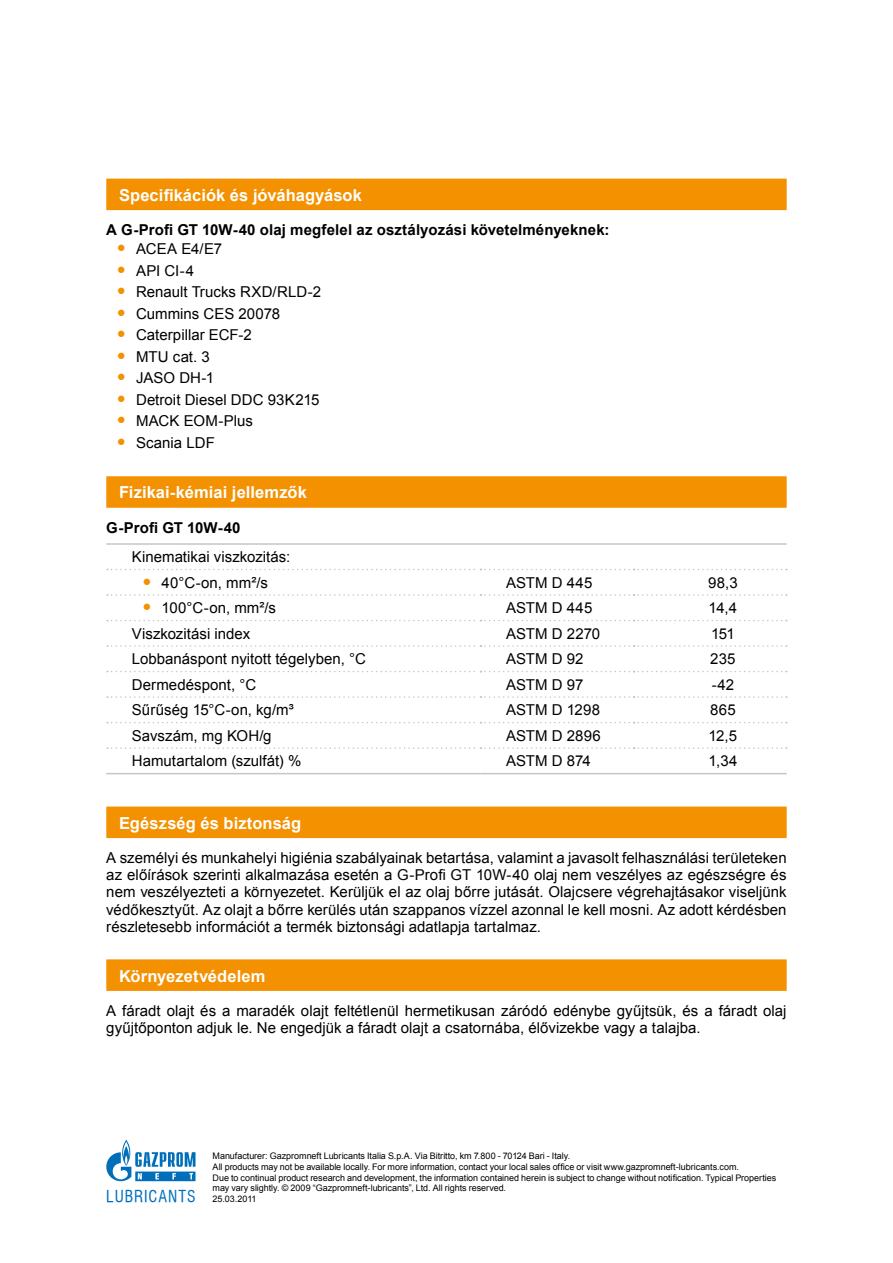
<style>
.page{position:relative;width:893px;height:1263px;background:#fff}
.page>*{position:absolute;margin:0;border:0;box-sizing:border-box;transform-origin:0 0}
.t1{font:700 16.5px "Arial";letter-spacing:.005em;color:#fff}
.t2{font:15.9px "Swiss 721 Cn PFL";letter-spacing:.055em;color:#006fba}
.t3{font:15px/17.2px "Arial";color:#000;text-align:justify}
.t4{font:700 15px "Arial";letter-spacing:.005em;color:#000}
.t5{font:9px/10.8px "Arial";letter-spacing:-.005em;color:#000}
.s1{font-size:25.5px;color:#f39100}
.s2{font-family:"Arial";font-size:9px;color:#000}
</style>
<div class="page">
<svg style="left:106px;top:1140px;width:89px;height:41px"></svg>
<div style="left:106px;top:476px;width:681px;height:32px;background:#f39100"></div>
<div style="left:106px;top:806px;width:681px;height:32px;background:#f39100"></div>
<div style="left:106px;top:959px;width:681px;height:32px;background:#f39100"></div>
<svg style="left:107px;top:569px;width:680px;height:1px"></svg>
<svg style="left:107px;top:594px;width:680px;height:2px"></svg>
<svg style="left:107px;top:620px;width:680px;height:1px"></svg>
<svg style="left:107px;top:645px;width:680px;height:2px"></svg>
<svg style="left:107px;top:671px;width:680px;height:1px"></svg>
<svg style="left:107px;top:696px;width:680px;height:2px"></svg>
<svg style="left:107px;top:722px;width:680px;height:1px"></svg>
<svg style="left:107px;top:747px;width:680px;height:2px"></svg>
<hr style="left:106px;top:543px;width:374px;height:2px;background:#c5c6c6">
<hr style="left:480px;top:543px;width:154px;height:2px;background:#c5c6c6">
<hr style="left:634px;top:543px;width:153px;height:2px;background:#c5c6c6">
<hr style="left:106px;top:773px;width:374px;height:1px;background:#c5c6c6">
<hr style="left:480px;top:773px;width:154px;height:1px;background:#c5c6c6">
<hr style="left:634px;top:773px;width:153px;height:1px;background:#c5c6c6">
<div style="left:106px;top:179px;width:681px;height:31px;background:#f39100"></div>
<p class="t1" style="left:119px;top:184px;width:244px">Specifikációk és jóváhagyások</p>
<p class="t4" style="left:106px;top:220px;width:505px">A G-Profi GT 10W-40 olaj megfelel az osztályozási követelményeknek:</p>
<p class="t3" style="left:117px;top:241px;width:107px"><span class="s1">•</span> ACEA E4/E7</p>
<p class="t3" style="left:117px;top:262px;width:79px"><span class="s1">•</span> API CI-4</p>
<p class="t3" style="left:117px;top:284px;width:206px"><span class="s1">•</span> Renault Trucks RXD/RLD-2</p>
<p class="t3" style="left:117px;top:305px;width:165px"><span class="s1">•</span> Cummins CES 20078</p>
<p class="t3" style="left:117px;top:327px;width:136px"><span class="s1">•</span> Caterpillar ECF-2</p>
<p class="t3" style="left:117px;top:348px;width:94px"><span class="s1">•</span> MTU cat. 3</p>
<p class="t3" style="left:117px;top:370px;width:99px"><span class="s1">•</span> JASO DH-1</p>
<p class="t3" style="left:117px;top:391px;width:204px"><span class="s1">•</span> Detroit Diesel DDC 93K215</p>
<p class="t3" style="left:117px;top:413px;width:138px"><span class="s1">•</span> MACK EOM-Plus</p>
<p class="t3" style="left:117px;top:434px;width:100px"><span class="s1">•</span> Scania LDF</p>
<p class="t1" style="left:119px;top:482px;width:189px">Fizikai-kémiai jellemzők</p>
<p class="t4" style="left:106px;top:517px;width:136px">G-Profi GT 10W-40</p>
<p class="t3" style="left:132px;top:548px;width:160px">Kinematikai viszkozitás:</p>
<p class="t3" style="left:142px;top:574px;width:127px"><span class="s1">•</span> 40°C-on, mm²/s</p>
<p class="t3" style="left:506px;top:574px;width:88px">ASTM D 445</p>
<p class="t3" style="left:708px;top:574px;width:31px">98,3</p>
<p class="t3" style="left:142px;top:599px;width:135px"><span class="s1">•</span> 100°C-on, mm²/s</p>
<p class="t3" style="left:506px;top:599px;width:88px">ASTM D 445</p>
<p class="t3" style="left:709px;top:599px;width:30px">14,4</p>
<p class="t3" style="left:132px;top:625px;width:120px">Viszkozitási index</p>
<p class="t3" style="left:506px;top:625px;width:96px">ASTM D 2270</p>
<p class="t3" style="left:711px;top:625px;width:25px">151</p>
<p class="t3" style="left:132px;top:650px;width:236px">Lobbanáspont nyitott tégelyben, °C</p>
<p class="t3" style="left:506px;top:650px;width:79px">ASTM D 92</p>
<p class="t3" style="left:710px;top:650px;width:27px">235</p>
<p class="t3" style="left:132px;top:676px;width:126px">Dermedéspont, °C</p>
<p class="t3" style="left:506px;top:676px;width:79px">ASTM D 97</p>
<p class="t3" style="left:712px;top:676px;width:24px">-42</p>
<p class="t3" style="left:132px;top:702px;width:163px">Sűrűség 15°C-on, kg/m³</p>
<p class="t3" style="left:506px;top:702px;width:95px">ASTM D 1298</p>
<p class="t3" style="left:710px;top:702px;width:27px">865</p>
<p class="t3" style="left:132px;top:727px;width:141px">Savszám, mg KOH/g</p>
<p class="t3" style="left:506px;top:727px;width:96px">ASTM D 2896</p>
<p class="t3" style="left:709px;top:727px;width:30px">12,5</p>
<p class="t3" style="left:132px;top:753px;width:171px">Hamutartalom (szulfát) %</p>
<p class="t3" style="left:506px;top:753px;width:86px">ASTM D 874</p>
<p class="t3" style="left:708px;top:753px;width:31px">1,34</p>
<p class="t1" style="left:119px;top:812px;width:184px">Egészség és biztonság</p>
<p class="t3" style="left:106px;top:849px;width:682px">A személyi és munkahelyi higiénia szabályainak betartása, valamint a javasolt felhasználási területeken az előírások szerinti alkalmazása esetén a G-Profi GT 10W-40 olaj nem veszélyes az egészségre és nem veszélyezteti a környezetet. Kerüljük el az olaj bőrre jutását. Olajcsere végrehajtásakor viseljünk védőkesztyűt. Az olajt a bőrre kerülés után szappanos vízzel azonnal le kell mosni. Az adott kérdésben részletesebb információt a termék biztonsági adatlapja tartalmaz.</p>
<p class="t1" style="left:119px;top:965px;width:148px">Környezetvédelem</p>
<p class="t3" style="left:106px;top:1002px;width:682px">A fáradt olajt és a maradék olajt feltétlenül hermetikusan záródó edénybe gyűjtsük, és a fáradt olaj gyűjtőponton adjuk le. Ne engedjük a fáradt olajt a csatornába, élővizekbe vagy a talajba.</p>
<p class="t5" style="left:213px;top:1150px;width:565px">Мanufacturer: Gazpromneft Lubricants Italia S.p.A. Via Bitritto, km 7.800 - 70124 Bari - Italy.<br>All products may not be available locally. For more information, contact your local sales office or visit www.gazpromneft-lubricants.com.<br>Due to continual product research and development, the information contained herein is subject to change without notification. Typical Properties may vary slightly. © 2009 “Gazpromneft-lubricants”, Ltd. All rights reserved.</p>
<p class="t2" style="left:106px;top:1186px;width:152px">LUBRICANTS <span class="s2">25.03.2011</span></p>
</div>
